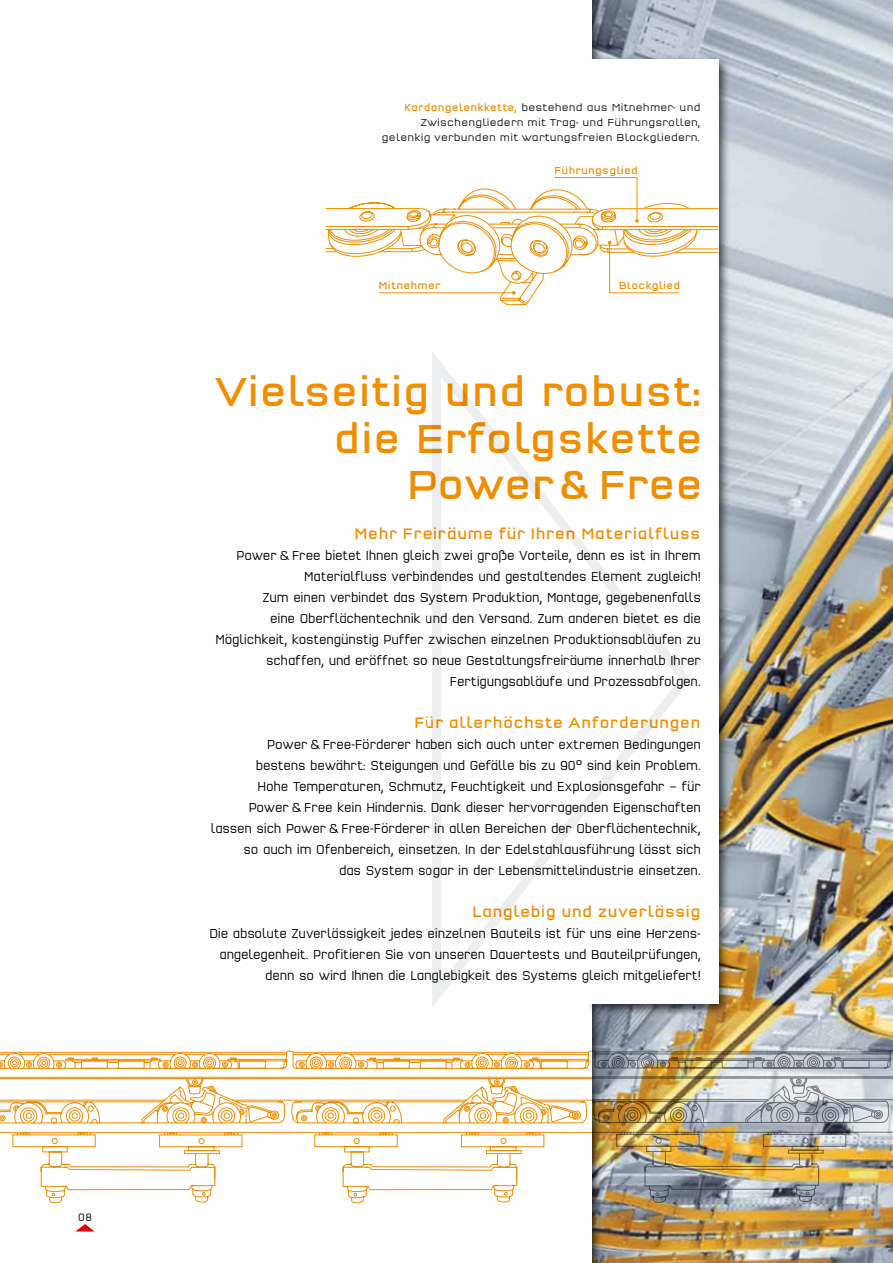
<style>
.page{position:relative;width:893px;height:1263px;background:#fff}
.page>*{position:absolute;margin:0;border:0;box-sizing:border-box;transform-origin:0 0}
.t1{font:42px/46.5px "Q Type Cond";color:#f18e00;text-align:right}
.t2{font:15.75px "Q Type Cond";letter-spacing:.01em;color:#f18e00}
.t3{font:300 13.5px/21px "Q Type Comp";letter-spacing:.035em;color:#000;text-align:right}
.t4{font:300 11.25px "Q Type Comp";color:#000}
.t5{font:300 10.5px/15px "Q Type Cond";letter-spacing:.02em;color:#000;text-align:right}
.t6{font:10.5px "Q Type Cond";letter-spacing:.02em;color:#f18e00}
.s1{font-weight:400;color:#f18e00}
.s2{font-family:"Eurostile";font-weight:700}
.s3{font-family:"Eurostile";font-weight:400}
</style>
<div class="page">
<img style="left:605px;top:0;width:288px;height:1263px">
<img style="left:605px;top:1050px;width:288px;height:153px">
<div style="left:586px;top:55px;width:144px;height:962px;background:#000;opacity:.75"></div>
<div style="left:534px;top:60px;width:185px;height:943px;background:#fff"></div>
<svg style="left:289px;top:1051px;width:302px;height:152px"></svg>
<svg style="left:0;top:1051px;width:289px;height:152px"></svg>
<svg style="left:76px;top:1224px;width:18px;height:7px"></svg>
<svg style="left:326px;top:177px;width:393px;height:128px"></svg>
<svg style="left:432px;top:352px;width:260px;height:657px"></svg>
<p class="t4" style="left:78px;top:1210px;width:15px">08</p>
<p class="t5" style="left:382px;top:100px;width:320px"><span class="s1">Kardangelenkkette,</span> bestehend aus Mitnehmer- und<br>Zwischengliedern mit Trag- und Führungsrollen, gelenkig verbunden mit wartungsfreien Blockgliedern.</p>
<p class="t6" style="left:554px;top:164px;width:85px">Führungsglied</p>
<p class="t6" style="left:379px;top:279px;width:64px">Mitnehmer</p>
<p class="t6" style="left:619px;top:279px;width:63px">Blockglied</p>
<h1 class="t1" style="left:215px;top:369px;width:489px">Vielseitig und robust: die Erfolgskette<br>Power <span class="s2">&amp;</span> Free</h1>
<p class="t2" style="left:354px;top:525px;width:348px">Mehr Freiräume für Ihren Materialfluss</p>
<p class="t3" style="left:216px;top:545px;width:486px">Power <span class="s3">&amp;</span> Free bietet Ihnen gleich zwei große Vorteile, denn es ist in Ihrem Materialfluss verbindendes und gestaltendes Element zugleich!<br>Zum einen verbindet das System Produktion, Montage, gegebenenfalls<br>eine Oberflächentechnik und den Versand. Zum anderen bietet es die Möglichkeit, kostengünstig Puffer zwischen einzelnen Produktionsabläufen zu schaffen, und eröffnet so neue Gestaltungsfreiräume innerhalb Ihrer Fertigungsabläufe und Prozessabfolgen.</p>
<p class="t2" style="left:414px;top:714px;width:288px">Für allerhöchste Anforderungen</p>
<p class="t3" style="left:211px;top:734px;width:491px">Power <span class="s3">&amp;</span> Free-Förderer haben sich auch unter extremen Bedingungen<br>bestens bewährt: Steigungen und Gefälle bis zu 90° sind kein Problem.<br>Hohe Temperaturen, Schmutz, Feuchtigkeit und Explosionsgefahr – für<br>Power <span class="s3">&amp;</span> Free kein Hindernis. Dank dieser hervorragenden Eigenschaften lassen sich Power <span class="s3">&amp;</span> Free-Förderer in allen Bereichen der Oberflächentechnik, so auch im Ofenbereich, einsetzen. In der Edelstahlausführung lässt sich<br>das System sogar in der Lebensmittelindustrie einsetzen.</p>
<p class="t2" style="left:472px;top:903px;width:230px">Langlebig und zuverlässig</p>
<p class="t3" style="left:210px;top:923px;width:492px">Die absolute Zuverlässigkeit jedes einzelnen Bauteils ist für uns eine Herzens&shy;angelegenheit. Profitieren Sie von unseren Dauertests und Bauteilprüfungen, denn so wird Ihnen die Langlebigkeit des Systems gleich mitgeliefert!</p>
</div>
